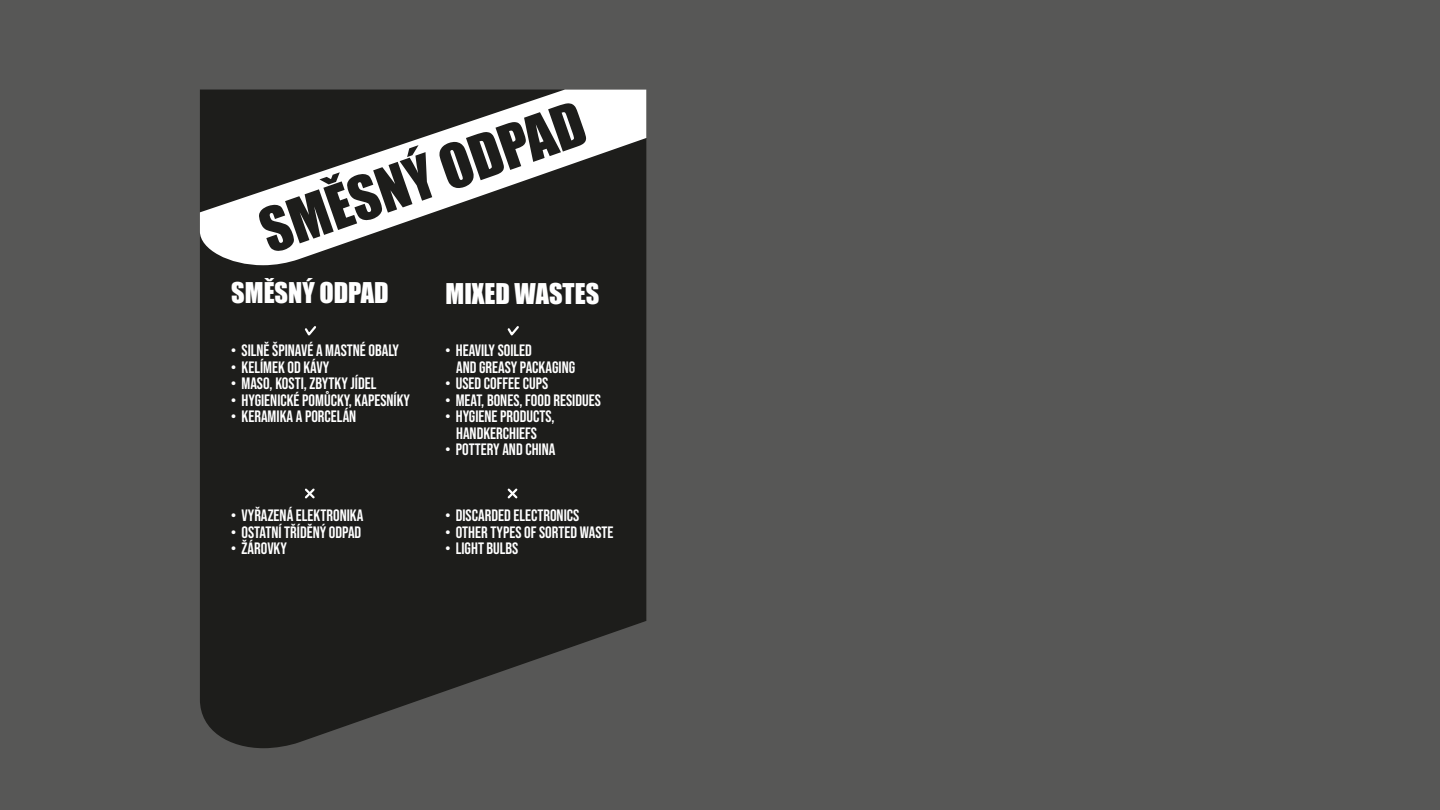
<style>
.page{position:relative;width:1440px;height:810px;background:#575756}
.page>*{position:absolute;margin:0;border:0;box-sizing:border-box;transform-origin:0 0}
.t1{font:56.62px "Impact";color:#1d1d1b}
.t2{font:26.25px "Impact";color:#fff}
.t3{font:16.5px/16.5px "Bebas Neue";color:#fff}
</style>
<div class="page">
<svg style="left:200px;top:265px;width:446px;height:483px;background:#232321"></svg>
<svg style="left:200px;top:90px;width:446px;height:175px;background:#7a7a79"></svg>
<svg style="left:506px;top:486px;width:14px;height:15px"></svg>
<svg style="left:506px;top:324px;width:15px;height:14px"></svg>
<svg style="left:303px;top:486px;width:14px;height:15px"></svg>
<svg style="left:303px;top:324px;width:15px;height:14px"></svg>
<h1 class="t1" style="left:248px;top:191px;width:341px;rotate:-19deg">SMĚSNÝ ODPAD</h1>
<h2 class="t2" style="left:231px;top:273px;width:159px">SMĚSNÝ ODPAD</h2>
<h2 class="t2" style="left:446px;top:274px;width:155px">MIXED WASTES</h2>
<p class="t3" style="left:231px;top:342px;width:169px">• SILNĚ ŠPINAVÉ A MASTNÉ OBALY</p>
<p class="t3" style="left:231px;top:359px;width:99px">• KELÍMEK OD KÁVY</p>
<p class="t3" style="left:231px;top:375px;width:147px">• MASO, KOSTI, ZBYTKY JÍDEL</p>
<p class="t3" style="left:231px;top:392px;width:180px">• HYGIENICKÉ POMŮCKY, KAPESNÍKY</p>
<p class="t3" style="left:231px;top:408px;width:127px">• KERAMIKA A PORCELÁN</p>
<p class="t3" style="left:456px;top:342px;width:121px;text-indent:-11px">• HEAVILY SOILED<br>AND GREASY PACKAGING</p>
<p class="t3" style="left:446px;top:375px;width:104px">• USED COFFEE CUPS</p>
<p class="t3" style="left:446px;top:391px;width:157px">• MEAT, BONES, FOOD RESIDUES</p>
<p class="t3" style="left:446px;top:408px;width:111px;text-align:center">• HYGIENE PRODUCTS,<br>HANDKERCHIEFS</p>
<p class="t3" style="left:446px;top:441px;width:111px">• POTTERY AND CHINA</p>
<p class="t3" style="left:231px;top:507px;width:134px">• VYŘAZENÁ ELEKTRONIKA</p>
<p class="t3" style="left:231px;top:523px;width:132px">• OSTATNÍ TŘÍDĚNÝ ODPAD</p>
<p class="t3" style="left:231px;top:540px;width:57px">• ŽÁROVKY</p>
<p class="t3" style="left:446px;top:507px;width:135px">• DISCARDED ELECTRONICS</p>
<p class="t3" style="left:446px;top:523px;width:169px">• OTHER TYPES OF SORTED WASTE</p>
<p class="t3" style="left:446px;top:540px;width:74px">• LIGHT BULBS</p>
</div>
